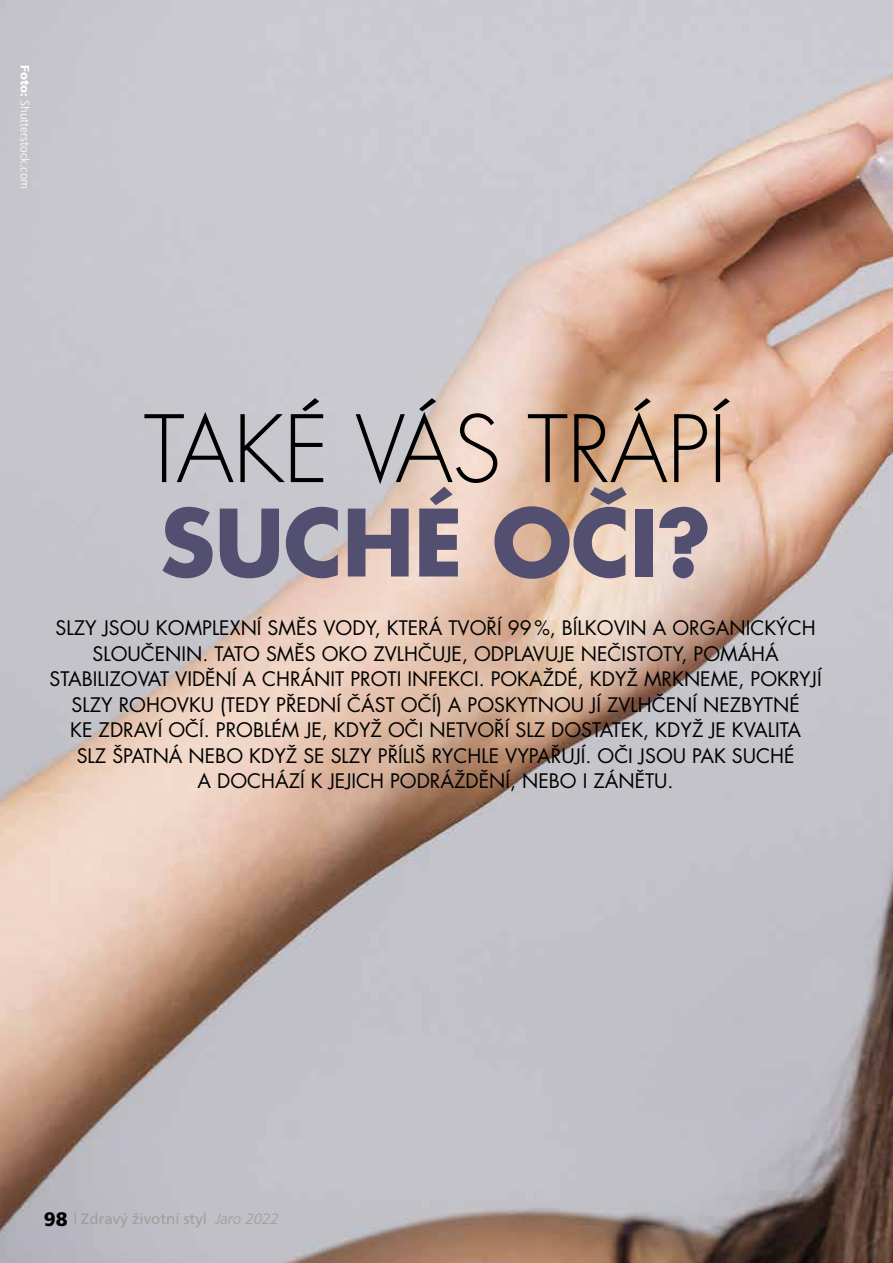
<style>
.page{position:relative;width:893px;height:1263px;background:#fff}
.page>*{position:absolute;margin:0;border:0;box-sizing:border-box;transform-origin:0 0}
.t1{font:300 90.15px "Futura CE";letter-spacing:-.01em;color:#000}
.t2{font:700 90.15px "Futura CE";letter-spacing:-.01em;color:#534f70}
.t3{font:19.5px/25.5px "Futura CE";color:#000;text-align:center}
.t4{font:15px "Frutiger CE";color:#9f9d9d}
.t5{font:300 12px "Frutiger CE";color:#fff}
.s1{font-weight:900}
.s2{font-weight:900;font-size:19.5px;color:#000}
.s3{font-weight:300;font-style:italic}
</style>
<div class="page">
<img style="left:0;top:0;width:893px;height:1263px">
<p class="t5" style="left:32px;top:65px;width:126px;rotate:90deg"><span class="s1">Foto:</span> Shutterstock.com</p>
<h1 class="t1" style="left:144px;top:398px;width:585px">TAKÉ VÁS TRÁPÍ</h1>
<h1 class="t2" style="left:160px;top:486px;width:553px">SUCHÉ OČI?</h1>
<p class="t3" style="left:50px;top:616px;width:773px">SLZY JSOU KOMPLEXNÍ SMĚS VODY, KTERÁ TVOŘÍ 99%, BÍLKOVIN A ORGANICKÝCH SLOUČENIN. TATO SMĚS OKO ZVLHČUJE, ODPLAVUJE NEČISTOTY, POMÁHÁ STABILIZOVAT VIDĚNÍ A CHRÁNIT PROTI INFEKCI. POKAŽDÉ, KDYŽ MRKNEME, POKRYJÍ SLZY ROHOVKU (TEDY PŘEDNÍ ČÁST OČÍ) A POSKYTNOU JÍ ZVLHČENÍ NEZBYTNÉ<br>KE ZDRAVÍ OČÍ. PROBLÉM JE, KDYŽ OČI NETVOŘÍ SLZ DOSTATEK, KDYŽ JE KVALITA<br>SLZ ŠPATNÁ NEBO KDYŽ SE SLZY PŘÍLIŠ RYCHLE VYPAŘUJÍ. OČI JSOU PAK SUCHÉ<br>A DOCHÁZÍ K JEJICH PODRÁŽDĚNÍ, NEBO I ZÁNĚTU.</p>
<p class="t4" style="left:44px;top:1210px;width:236px"><span class="s2">98</span> | Zdravý životní styl <span class="s3">Jaro 2022</span></p>
</div>
